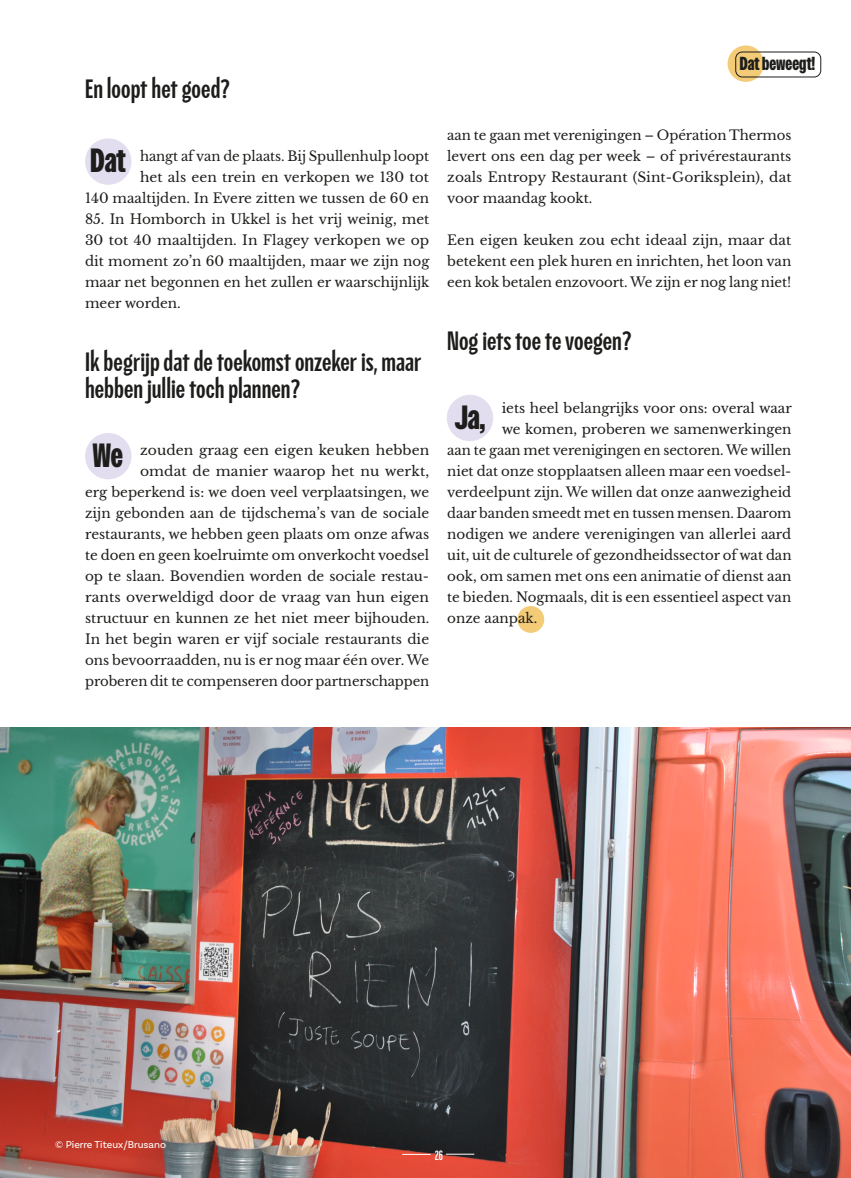
<style>
.page{position:relative;width:851px;height:1178px;background:#fff}
.page>*{position:absolute;margin:0;border:0;box-sizing:border-box;transform-origin:0 0}
.t1{font:900 33.6px "Owners X Narrow";letter-spacing:-.005em;color:#1d1d1b}
.Sou-titre_Piscolabis_18pt{font:27px/27px "Piscolabis";color:#1d1d1b}
.t2{font:900 18.9px "Owners X Narrow";color:#1d1d1b}
.Corps_Baskerville{font:13.5px/21px "Libre Baskerville";color:#1d1d1b;text-align:justify}
.Numéro_de_page{font:13.5px "Squatina";color:#fff}
.Légende{font:10.5px "Basic Sans";color:#fff}
</style>
<div class="page">
<img style="left:0;top:728px;width:850px;height:450px">
<svg style="left:402px;top:1154px;width:28px;height:1px"></svg>
<svg style="left:446px;top:1154px;width:28px;height:1px"></svg>
<div style="left:517px;top:606px;width:27px;height:27px;background:#f4cb77;border-radius:50%"></div>
<div style="left:85px;top:138px;width:46px;height:47px;background:#e2ddef;border-radius:50%"></div>
<div style="left:446px;top:395px;width:47px;height:46px;background:#e2ddef;border-radius:50%"></div>
<div style="left:85px;top:433px;width:46px;height:46px;background:#e2ddef;border-radius:50%"></div>
<div style="left:727px;top:45px;width:36px;height:37px;background:#f4cb77;border-radius:50%"></div>
<div style="left:735px;top:52px;width:86px;height:25px;border:1px solid #1d1d1b;border-radius:7px"></div>
<p class="Sou-titre_Piscolabis_18pt" style="left:85px;top:75px;width:146px">En loopt het goed?</p>
<p class="t1" style="left:91px;top:141px;width:37px">Dat</p>
<p class="Corps_Baskerville" style="left:85px;top:145px;width:345px;text-align:right">hangt af van de plaats. Bij Spullenhulp loopt<br>het als een trein en verkopen we 130 tot<br>140 maaltijden. In Evere zitten we tussen de 60 en</p>
<p class="Corps_Baskerville" style="left:85px;top:208px;width:346px">85. In Homborch in Ukkel is het vrij weinig, met 30 tot 40 maaltijden. In Flagey verkopen we op dit moment zo’n 60 maaltijden, maar we zijn nog maar net begonnen en het zullen er waarschijnlijk meer worden.</p>
<p class="Sou-titre_Piscolabis_18pt" style="left:85px;top:348px;width:338px">Ik begrijp dat de toekomst onzeker is, maar hebben jullie toch plannen?</p>
<p class="Corps_Baskerville" style="left:85px;top:439px;width:346px;text-align:right">zouden graag een eigen keuken hebben<br>omdat de manier waarop het nu werkt,<br>erg beperkend is: we doen veel verplaatsingen, we zijn gebonden aan de tijdschema’s van de sociale restaurants, we hebben geen plaats om onze afwas te doen en geen koelruimte om onverkocht voedsel op te slaan. Bovendien worden de sociale restau&shy;rants overweldigd door de vraag van hun eigen structuur en kunnen ze het niet meer bijhouden.<br>In het begin waren er vijf sociale restaurants die ons bevoorraadden, nu is er nog maar één over. We proberen dit te compenseren door partnerschappen</p>
<p class="t1" style="left:93px;top:437px;width:32px">We</p>
<p class="t2" style="left:739px;top:53px;width:77px">Dat beweegt!</p>
<p class="Corps_Baskerville" style="left:447px;top:124px;width:346px">aan te gaan met verenigingen – Opération Thermos levert ons een dag per week – of privérestaurants zoals Entropy Restaurant (Sint-Goriksplein), dat voor maandag kookt.</p>
<p class="Corps_Baskerville" style="left:447px;top:229px;width:345px">Een eigen keuken zou echt ideaal zijn, maar dat betekent een plek huren en inrichten, het loon van een kok betalen enzovoort. We zijn er nog lang niet!</p>
<p class="Sou-titre_Piscolabis_18pt" style="left:447px;top:327px;width:186px">Nog iets toe te voegen?</p>
<p class="Corps_Baskerville" style="left:501px;top:397px;width:291px">iets heel belangrijks voor ons: overal waar</p>
<p class="Corps_Baskerville" style="left:501px;top:418px;width:291px">we komen, proberen we samenwerkingen</p>
<p class="Corps_Baskerville" style="left:447px;top:439px;width:345px">aan te gaan met verenigingen en sectoren. We willen</p>
<p class="Corps_Baskerville" style="left:447px;top:460px;width:345px">niet dat onze stopplaatsen alleen maar een voedsel-</p>
<p class="Corps_Baskerville" style="left:447px;top:481px;width:345px">verdeelpunt zijn. We willen dat onze aanwezigheid</p>
<p class="Corps_Baskerville" style="left:447px;top:502px;width:345px">daar banden smeedt met en tussen mensen. Daarom</p>
<p class="Corps_Baskerville" style="left:447px;top:523px;width:345px">nodigen we andere verenigingen van allerlei aard</p>
<p class="Corps_Baskerville" style="left:447px;top:544px;width:346px">uit, uit de culturele of gezondheidssector of wat dan</p>
<p class="Corps_Baskerville" style="left:447px;top:565px;width:345px">ook, om samen met ons een animatie of dienst aan</p>
<p class="Corps_Baskerville" style="left:447px;top:586px;width:345px">te bieden. Nogmaals, dit is een essentieel aspect van</p>
<p class="Corps_Baskerville" style="left:447px;top:607px;width:92px">onze aanpak.</p>
<p class="t1" style="left:454px;top:399px;width:32px">Ja,</p>
<p class="Légende" style="left:55px;top:1138px;width:112px">© Pierre Titeux/Brusano</p>
<p class="Numéro_de_page" style="left:434px;top:1148px;width:10px">26</p>
</div>
